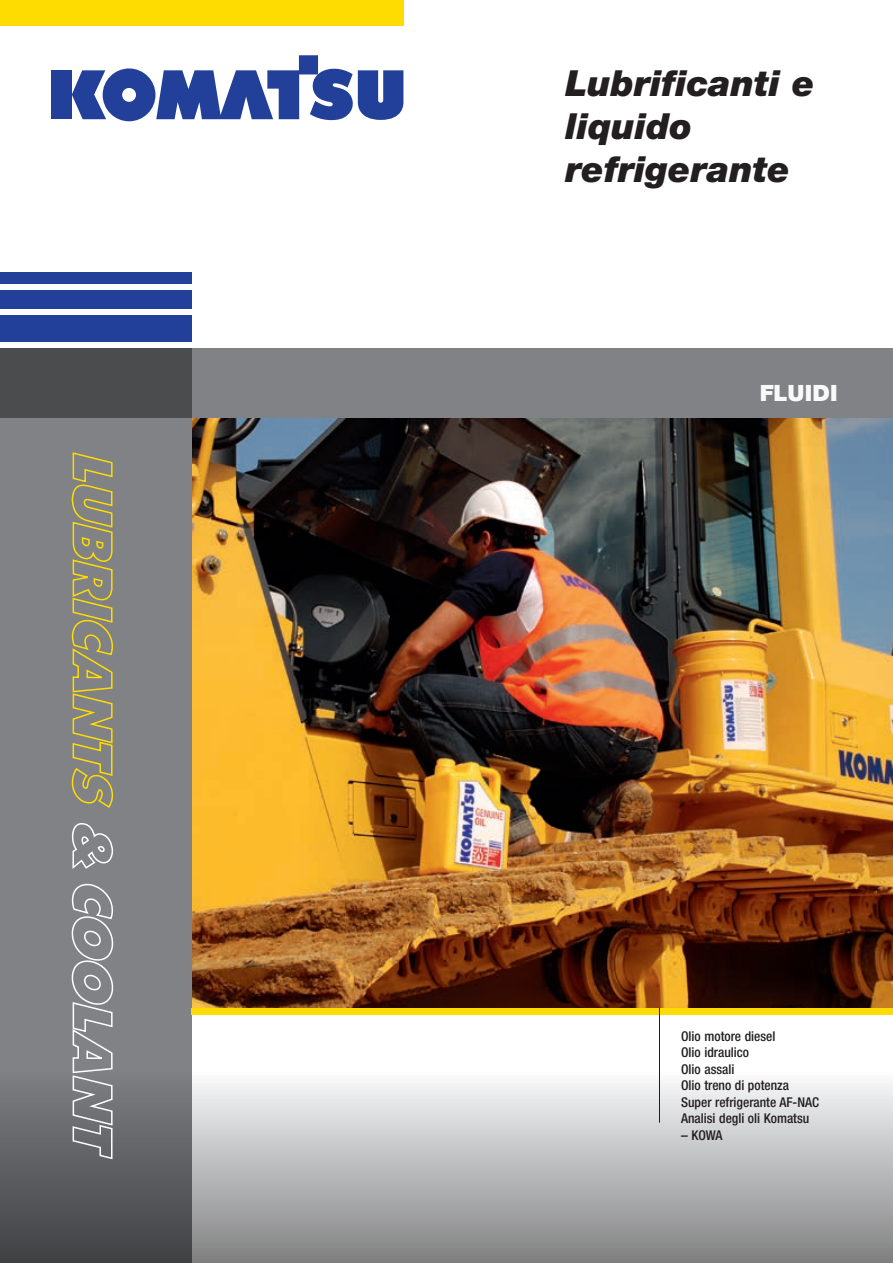
<style>
.page{position:relative;width:893px;height:1263px;background:#fff}
.page>*{position:absolute;margin:0;border:0;box-sizing:border-box;transform-origin:0 0}
.t1{font:italic 900 36px/43.2px "Helvetica Neue LT Pro";color:#231f20}
.t2{font:900 22.5px "Helvetica Neue LT Pro";letter-spacing:.005em;color:#fff}
.t3{font:500 condensed 13.5px/16.5px "Helvetica Neue LT Pro";color:#231f20}
</style>
<div class="page">
<img style="left:192px;top:418px;width:701px;height:590px">
<div style="left:0;top:349px;width:192px;height:914px;background:#808285"></div>
<div style="left:0;top:316px;width:192px;height:26px;background:#223f99"></div>
<div style="left:0;top:290px;width:192px;height:19px;background:#223f99"></div>
<div style="left:0;top:272px;width:192px;height:12px;background:#223f99"></div>
<div style="left:0;top:0;width:404px;height:26px;background:#ffdc01"></div>
<div style="left:51px;top:70px;width:21px;height:49px;background:#223f99"></div>
<svg style="left:72px;top:55px;width:331px;height:66px"></svg>
<div style="left:191px;top:1008px;width:702px;height:6px;background:#ffdc01"></div>
<div style="left:0;top:349px;width:893px;height:69px;background:#808285"></div>
<div style="left:0;top:349px;width:192px;height:69px;background:#4b4c4d"></div>
<svg style="left:0;top:1080px;width:893px;height:183px;background:#a6a7a9"></svg>
<hr style="left:659px;top:1008px;width:1px;height:115px;background:#231f20">
<svg style="left:71px;top:452px;width:42px;height:356px"></svg>
<svg style="left:71px;top:823px;width:42px;height:46px"></svg>
<svg style="left:71px;top:883px;width:43px;height:277px"></svg>
<h1 class="t1" style="left:566px;top:61px;width:251px">Lubrificanti e liquido refrigerante</h1>
<h2 class="t2" style="left:759px;top:379px;width:80px">FLUIDI</h2>
<p class="t3" style="left:681px;top:1027px;width:139px">Olio motore diesel<br>Olio idraulico<br>Olio assali<br>Olio treno di potenza<br>Super refrigerante AF-NAC<br>Analisi degli oli Komatsu</p>
<p class="t3" style="left:681px;top:1126px;width:43px">– KOWA</p>
</div>
